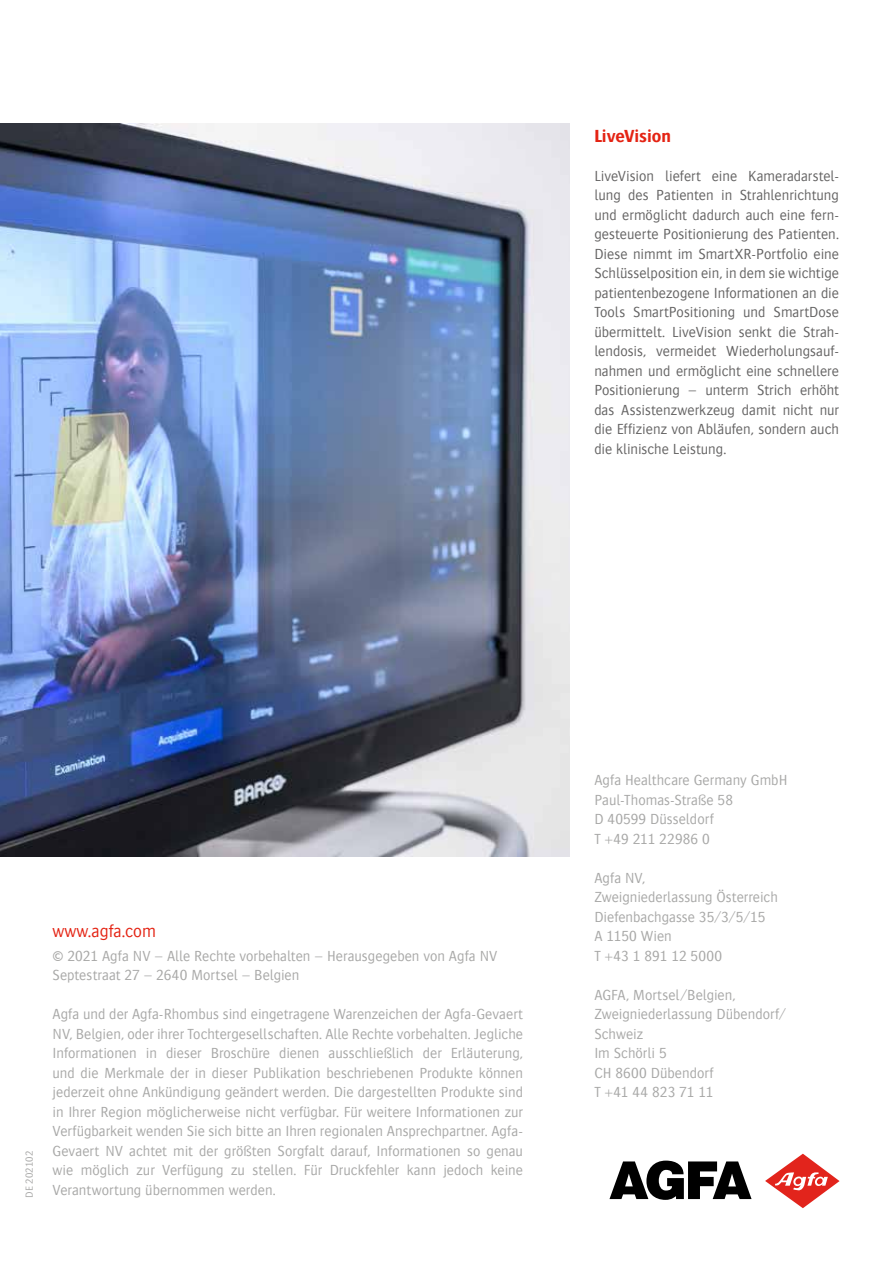
<style>
.page{position:relative;width:893px;height:1263px;background:#fff}
.page>*{position:absolute;margin:0;border:0;box-sizing:border-box;transform-origin:0 0}
.t1{font:300 18px "Bosis For Agfa";color:#e42313}
.t2{font:700 18px "Bosis For Agfa";letter-spacing:-.005em;color:#e42313}
.t3{font:300 15px/19.5px "Bosis For Agfa";color:#a8a8a7}
.t4{font:300 15px/19.5px "Bosis For Agfa";color:#646363;text-align:justify}
.t5{font:300 10.5px "Bosis For Agfa";letter-spacing:.01em;color:#a8a8a7}
</style>
<div class="page">
<svg style="left:609px;top:1160px;width:142px;height:40px"></svg>
<svg style="left:765px;top:1154px;width:74px;height:54px"></svg>
<img style="left:0;top:123px;width:570px;height:733px">
<p class="t2" style="left:594px;top:126px;width:78px">LiveVision</p>
<p class="t4" style="left:594px;top:166px;width:246px">LiveVision liefert eine Kameradarstel&shy;lung des Patienten in Strahlenrichtung und ermöglicht dadurch auch eine fern&shy;gesteuerte Positionierung des Patienten.<br>Diese nimmt im SmartXR-Portfolio eine Schlüsselposition ein, in dem sie wichtige patientenbezogene Informationen an die Tools SmartPositioning und SmartDose übermittelt. LiveVision senkt die Strah&shy;lendosis, vermeidet Wiederholungsauf&shy;nahmen und ermöglicht eine schnellere Positionierung – unterm Strich erhöht das Assistenzwerkzeug damit nicht nur die Effizienz von Abläufen, sondern auch die klinische Leistung.</p>
<p class="t5" style="left:24px;top:1198px;width:48px;rotate:-90deg">DE 202102</p>
<p class="t1" style="left:52px;top:921px;width:105px">www.agfa.com</p>
<p class="t3" style="left:52px;top:946px;width:446px">© 2021 Agfa NV – Alle Rechte vorbehalten – Herausgegeben von Agfa NV<br>Septestraat 27 – 2640 Mortsel – Belgien</p>
<p class="t3" style="left:52px;top:1004px;width:472px;text-align:justify">Agfa und der Agfa-Rhombus sind eingetragene Warenzeichen der Agfa-Gevaert NV, Belgien, oder ihrer Tochtergesellschaften. Alle Rechte vorbehalten. Jegliche Informationen in dieser Broschüre dienen ausschließlich der Erläuterung, und die Merkmale der in dieser Publikation beschriebenen Produkte können jederzeit ohne Ankündigung geändert werden. Die dargestellten Produkte sind in Ihrer Region möglicherweise nicht verfügbar. Für weitere Informationen zur Verfügbarkeit wenden Sie sich bitte an Ihren regionalen Ansprechpartner. Agfa-Gevaert NV achtet mit der größten Sorgfalt darauf, Informationen so genau wie möglich zur Verfügung zu stellen. Für Druckfehler kann jedoch keine</p>
<p class="t3" style="left:52px;top:1180px;width:225px">Verantwortung übernommen werden.</p>
<p class="t3" style="left:594px;top:770px;width:195px">Agfa Healthcare Germany GmbH<br>Paul-Thomas-Straße 58<br>D 40599 Düsseldorf<br>T +49 211 22986 0</p>
<p class="t3" style="left:594px;top:868px;width:185px">Agfa NV,<br>Zweigniederlassung Österreich<br>Diefenbachgasse 35/3/5/15<br>A 1150 Wien<br>T +43 1 891 12 5000</p>
<p class="t3" style="left:594px;top:985px;width:193px">AGFA, Mortsel/Belgien,<br>Zweigniederlassung Dübendorf/<br>Schweiz<br>Im Schörli 5<br>CH 8600 Dübendorf<br>T +41 44 823 71 11</p>
</div>
